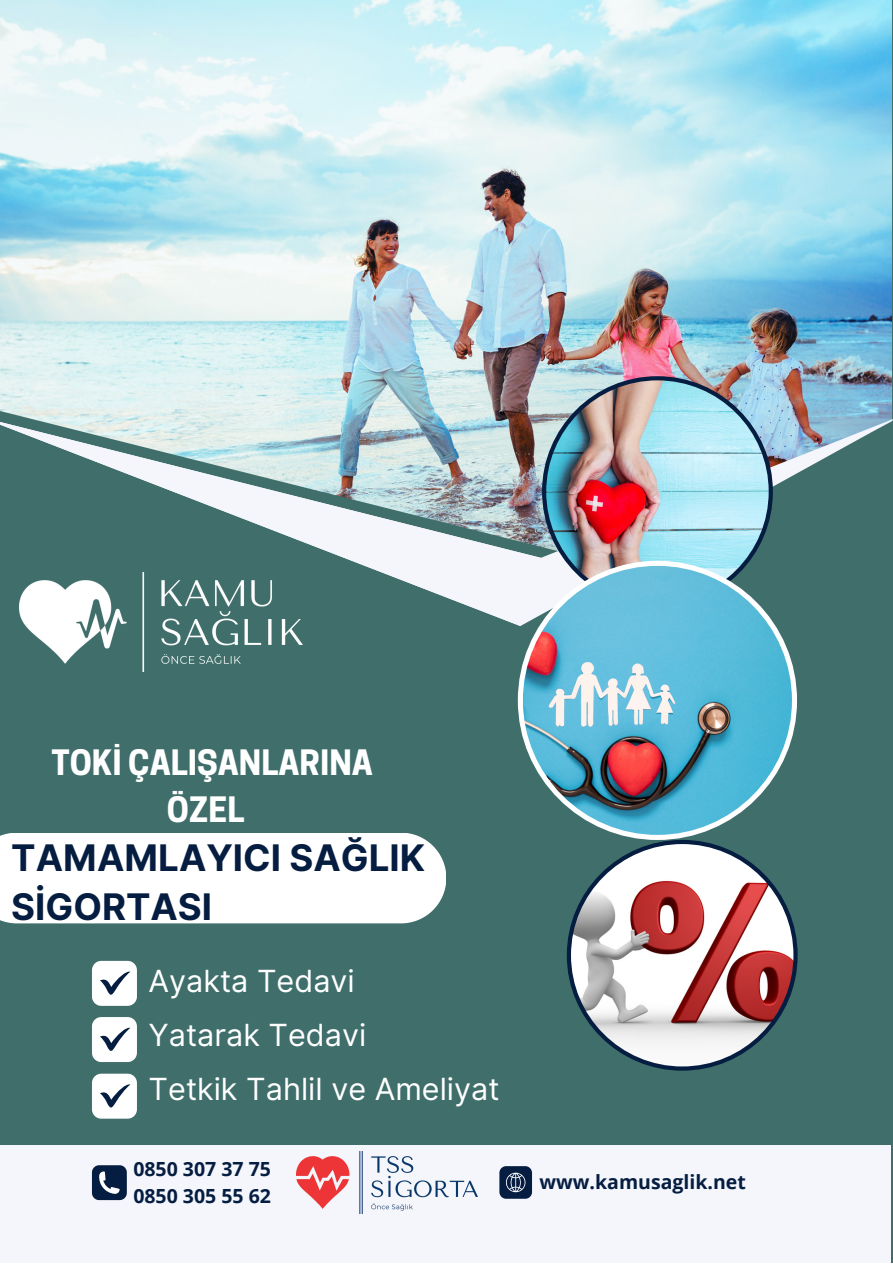
<style>
.page{position:relative;width:893px;height:1264px;background:#fff}
.page>*{position:absolute;margin:0;border:0;box-sizing:border-box;transform-origin:0 0}
.t1{font:700 36.6px/49.8px "Inter";color:#051d40}
.t2{font:700 32.85px/47.2px "Cooper Hewitt";color:#fff;text-align:center}
.t3{font:30.45px "Inter";color:#fff}
.t4{font:700 19.5px "Open Sans";color:#051d40}
</style>
<div class="page">
<div style="left:0;top:0;width:892px;height:1262px;background:#3f6e6b"></div>
<img style="left:0;top:0;width:891px;height:406px">
<img style="left:0;top:406px;width:892px;height:10px">
<svg style="left:20px;top:416px;width:872px;height:145px"></svg>
<svg style="left:0;top:417px;width:541px;height:208px"></svg>
<img style="left:542px;top:376px;width:230px;height:185px">
<div style="left:0;top:833px;width:446px;height:90px;background:#fff"></div>
<div style="left:0;top:1144px;width:890px;height:118px;background:#f4f6fc"></div>
<svg style="left:518px;top:561px;width:279px;height:278px"></svg>
<svg style="left:92px;top:1165px;width:35px;height:35px"></svg>
<svg style="left:499px;top:1166px;width:33px;height:32px"></svg>
<svg style="left:92px;top:960px;width:45px;height:45px"></svg>
<svg style="left:92px;top:1017px;width:45px;height:45px"></svg>
<svg style="left:92px;top:1073px;width:45px;height:45px"></svg>
<svg style="left:566px;top:839px;width:231px;height:231px"></svg>
<img style="left:19px;top:573px;width:284px;height:99px">
<img style="left:296px;top:1151px;width:181px;height:62px">
<p class="t2" style="left:51px;top:743px;width:323px">TOKİ ÇALIŞANLARINA<br>ÖZEL</p>
<p class="t1" style="left:11px;top:832px;width:415px">TAMAMLAYICI SAĞLIK<br>SİGORTASI</p>
<p class="t3" style="left:149px;top:962px;width:208px">Ayakta Tedavi</p>
<p class="t3" style="left:149px;top:1016px;width:219px">Yatarak Tedavi</p>
<p class="t3" style="left:149px;top:1070px;width:352px">Tetkik Tahlil ve Ameliyat</p>
<p class="t4" style="left:133px;top:1154px;width:139px">0850 307 37 75</p>
<p class="t4" style="left:133px;top:1181px;width:139px">0850 305 55 62</p>
<p class="t4" style="left:539px;top:1168px;width:208px">www.kamusaglik.net</p>
</div>
